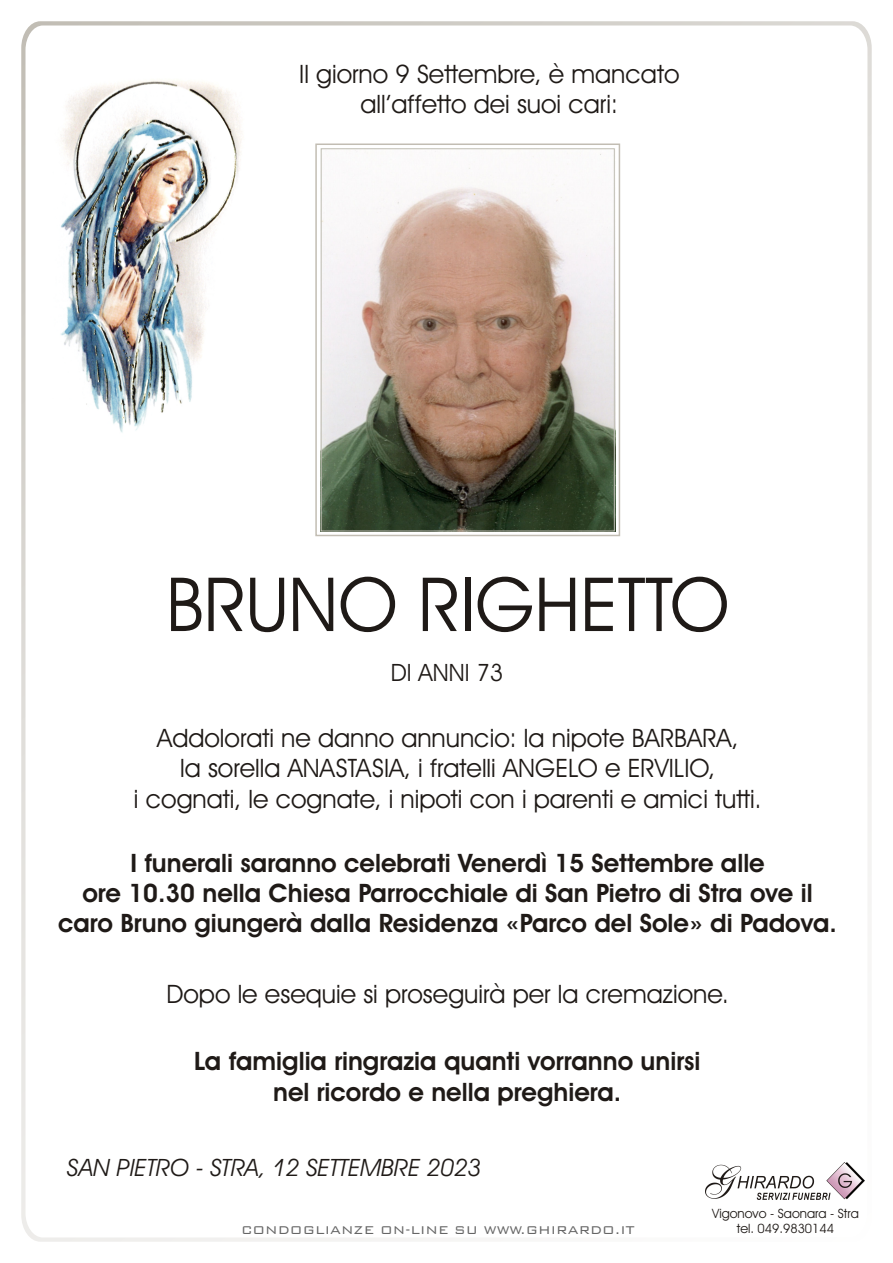
<style>
.page{position:relative;width:893px;height:1263px;background:#fff}
.page>*{position:absolute;margin:0;border:0;box-sizing:border-box;transform-origin:0 0}
.t1{font:75px "Avant Garde IT Cby BT";color:#1f1a17}
.t2{font:25.5px/30.6px "Avant Garde IT Cby BT";color:#1f1a17;text-align:center}
.t3{font:700 25.5px/30.5px "Avant Garde IT Cby BT";color:#1f1a17;text-align:center}
.t4{font:italic 24px "Avant Garde IT Cby BT";color:#1f1a17}
.t5{font:24px "Avant Garde IT Cby BT";color:#1f1a17}
.t6{font:300 15px "Bank Gothic BT";color:#666}
.t7{font:12.9px/15.5px "Avant Garde IT Cby BT";color:#1f1a17;text-align:center}
</style>
<div class="page">
<img style="left:705px;top:1163px;width:160px;height:36px">
<img style="left:60px;top:80px;width:182px;height:353px">
<img style="left:320px;top:148px;width:293px;height:383px">
<div style="left:321px;top:148px;width:294px;height:383px;border:1px solid #bfbdb3"></div>
<div style="left:315px;top:143px;width:305px;height:393px;border:2px solid #c2bdb3"></div>
<p class="t2" style="left:299px;top:61px;width:382px">Il giorno 9 Settembre, è mancato all’affetto dei suoi cari:</p>
<h1 class="t1" style="left:166px;top:574px;width:565px">BRUNO RIGHETTO</h1>
<p class="t5" style="left:391px;top:663px;width:114px">DI ANNI 73</p>
<p class="t2" style="left:134px;top:725px;width:629px">Addolorati ne danno annuncio: la nipote BARBARA,<br>la sorella ANASTASIA, i fratelli ANGELO e ERVILIO,<br>i cognati, le cognate, i nipoti con i parenti e amici tutti.</p>
<p class="t3" style="left:58px;top:850px;width:780px">I funerali saranno celebrati Venerdì 15 Settembre alle<br>ore 10.30 nella Chiesa Parrocchiale di San Pietro di Stra ove il caro Bruno giungerà dalla Residenza «Parco del Sole» di Padova.</p>
<p class="t2" style="left:167px;top:981px;width:564px">Dopo le esequie si proseguirà per la cremazione.</p>
<p class="t3" style="left:194px;top:1048px;width:508px">La famiglia ringrazia quanti vorranno unirsi nel ricordo e nella preghiera.</p>
<p class="t4" style="left:67px;top:1158px;width:416px">SAN PIETRO - STRA, 12 SETTEMBRE 2023</p>
<p class="t6" style="left:241px;top:1222px;width:395px">CONDOGLIANZE ON-LINE SU WWW.GHIRARDO.IT</p>
<p class="t7" style="left:712px;top:1207px;width:148px">Vigonovo - Saonara - Stra tel. 049.9830144</p>
</div>
